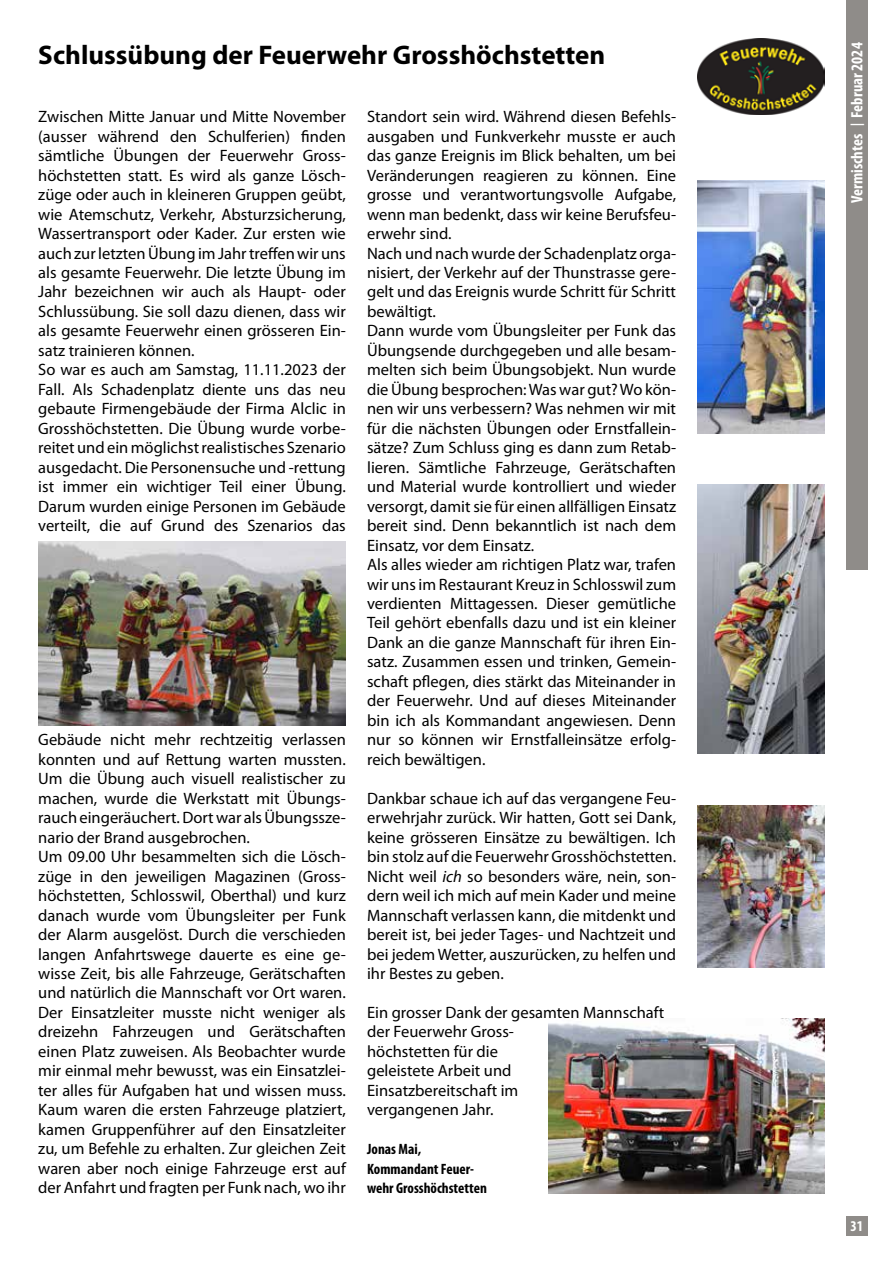
<style>
.page{position:relative;width:893px;height:1263px;background:#fff}
.page>*{position:absolute;margin:0;border:0;box-sizing:border-box;transform-origin:0 0}
.t1{font:700 27px "Myriad Pro";color:#000}
.t2{font:16.5px/19.5px "Myriad Pro";color:#000}
.t3{font:700 condensed 16.5px "Myriad Pro";color:#fff}
.t4{font:700 condensed 15px/19.5px "Myriad Pro";color:#000}
.t5{font:700 condensed 15px "Myriad Pro";color:#fff}
.s1{font-style:italic}
.s2{font-size:13.5px}
</style>
<div class="page">
<div style="left:846px;top:1216px;width:21px;height:19px;background:#8f8c89"></div>
<div style="left:846px;top:0;width:21px;height:570px;background:#8f8c89"></div>
<img style="left:697px;top:38px;width:128px;height:77px">
<img style="left:549px;top:1019px;width:276px;height:174px">
<img style="left:38px;top:542px;width:308px;height:184px">
<img style="left:697px;top:181px;width:128px;height:253px">
<img style="left:697px;top:805px;width:128px;height:163px">
<img style="left:697px;top:485px;width:128px;height:269px">
<h1 class="t1" style="left:38px;top:37px;width:569px">Schlussübung der Feuerwehr Grosshöchstetten</h1>
<p class="t2" style="left:38px;top:107px;width:309px">Zwischen Mitte Januar und Mitte November (ausser während den Schulferien) finden sämtliche Übungen der Feuerwehr Gross&shy;höchstetten statt. Es wird als ganze Lösch&shy;züge oder auch in kleineren Gruppen geübt, wie Atemschutz, Verkehr, Absturzsicherung, Wassertransport oder Kader. Zur ersten wie auch zur letzten Übung im Jahr treffen wir uns als gesamte Feuerwehr. Die letzte Übung im Jahr bezeichnen wir auch als Haupt- oder Schlussübung. Sie soll dazu dienen, dass wir als gesamte Feuerwehr einen grösseren Ein&shy;satz trainieren können.<br>So war es auch am Samstag, 11.11.2023 der Fall. Als Schadenplatz diente uns das neu gebaute Firmengebäude der Firma Alclic in Grosshöchstetten. Die Übung wurde vorbe&shy;reitet und ein möglichst realistisches Szenario ausgedacht. Die Personensuche und -rettung ist immer ein wichtiger Teil einer Übung.<br>Darum wurden einige Personen im Gebäude verteilt, die auf Grund des Szenarios das</p>
<p class="t2" style="left:38px;top:730px;width:309px">Gebäude nicht mehr rechtzeitig verlassen konnten und auf Rettung warten mussten.<br>Um die Übung auch visuell realistischer zu machen, wurde die Werkstatt mit Übungs&shy;rauch eingeräuchert. Dort war als Übungssze&shy;nario der Brand ausgebrochen.<br>Um 09.00 Uhr besammelten sich die Lösch&shy;züge in den jeweiligen Magazinen (Gross&shy;höchstetten, Schlosswil, Oberthal) und kurz danach wurde vom Übungsleiter per Funk der Alarm ausgelöst. Durch die verschieden langen Anfahrtswege dauerte es eine ge&shy;wisse Zeit, bis alle Fahrzeuge, Gerätschaften und natürlich die Mannschaft vor Ort waren.<br>Der Einsatzleiter musste nicht weniger als dreizehn Fahrzeugen und Gerätschaften einen Platz zuweisen. Als Beobachter wurde mir einmal mehr bewusst, was ein Einsatzlei&shy;ter alles für Aufgaben hat und wissen muss.<br>Kaum waren die ersten Fahrzeuge platziert, kamen Gruppenführer auf den Einsatzleiter zu, um Befehle zu erhalten. Zur gleichen Zeit waren aber noch einige Fahrzeuge erst auf der Anfahrt und fragten per Funk nach, wo ihr</p>
<p class="t2" style="left:367px;top:107px;width:311px">Standort sein wird. Während diesen Befehls&shy;ausgaben und Funkverkehr musste er auch das ganze Ereignis im Blick behalten, um bei Veränderungen reagieren zu können. Eine grosse und verantwortungsvolle Aufgabe, wenn man bedenkt, dass wir keine Berufsfeu&shy;erwehr sind.<br>Nach und nach wurde der Schadenplatz orga&shy;nisiert, der Verkehr auf der Thunstrasse gere&shy;gelt und das Ereignis wurde Schritt für Schritt bewältigt.<br>Dann wurde vom Übungsleiter per Funk das Übungsende durchgegeben und alle besam&shy;melten sich beim Übungsobjekt. Nun wurde die Übung besprochen: Was war gut? Wo kön&shy;nen wir uns verbessern? Was nehmen wir mit für die nächsten Übungen oder Ernstfallein&shy;sätze? Zum Schluss ging es dann zum Retab&shy;lieren. Sämtliche Fahrzeuge, Gerätschaften und Material wurde kontrolliert und wieder versorgt, damit sie für einen allfälligen Einsatz bereit sind. Denn bekanntlich ist nach dem Einsatz, vor dem Einsatz.<br>Als alles wieder am richtigen Platz war, trafen wir uns im Restaurant Kreuz in Schlosswil zum verdienten Mittagessen. Dieser gemütliche Teil gehört ebenfalls dazu und ist ein kleiner Dank an die ganze Mannschaft für ihren Ein&shy;satz. Zusammen essen und trinken, Gemein&shy;schaft pflegen, dies stärkt das Miteinander in der Feuerwehr. Und auf dieses Miteinander bin ich als Kommandant angewiesen. Denn nur so können wir Ernstfalleinsätze erfolg&shy;reich bewältigen.</p>
<p class="t2" style="left:367px;top:788px;width:311px;text-align:justify">Dankbar schaue ich auf das vergangene Feu&shy;erwehrjahr zurück. Wir hatten, Gott sei Dank, keine grösseren Einsätze zu bewältigen. Ich bin stolz auf die Feuerwehr Grosshöchstetten.<br>Nicht weil <span class="s1">ich</span> so besonders wäre, nein, son&shy;dern weil ich mich auf mein Kader und meine Mannschaft verlassen kann, die mitdenkt und bereit ist, bei jeder Tages- und Nachtzeit und bei jedem Wetter, auszurücken, zu helfen und ihr Bestes zu geben.</p>
<p class="t2" style="left:367px;top:1002px;width:299px">Ein grosser Dank der gesamten Mannschaft der Feuerwehr Gross-<br>höchstetten für die<br>geleistete Arbeit und<br>Einsatzbereitschaft im<br>vergangenen Jahr.</p>
<p class="t4" style="left:367px;top:1139px;width:121px">Jonas Mai,<br>Kommandant Feuer&shy;wehr Grosshöchstetten</p>
<p class="t3" style="left:847px;top:203px;width:162px;rotate:-90deg">Vermischtes <span class="s2">|</span> Februar 2024</p>
<p class="t5" style="left:850px;top:1216px;width:14px">31</p>
</div>
